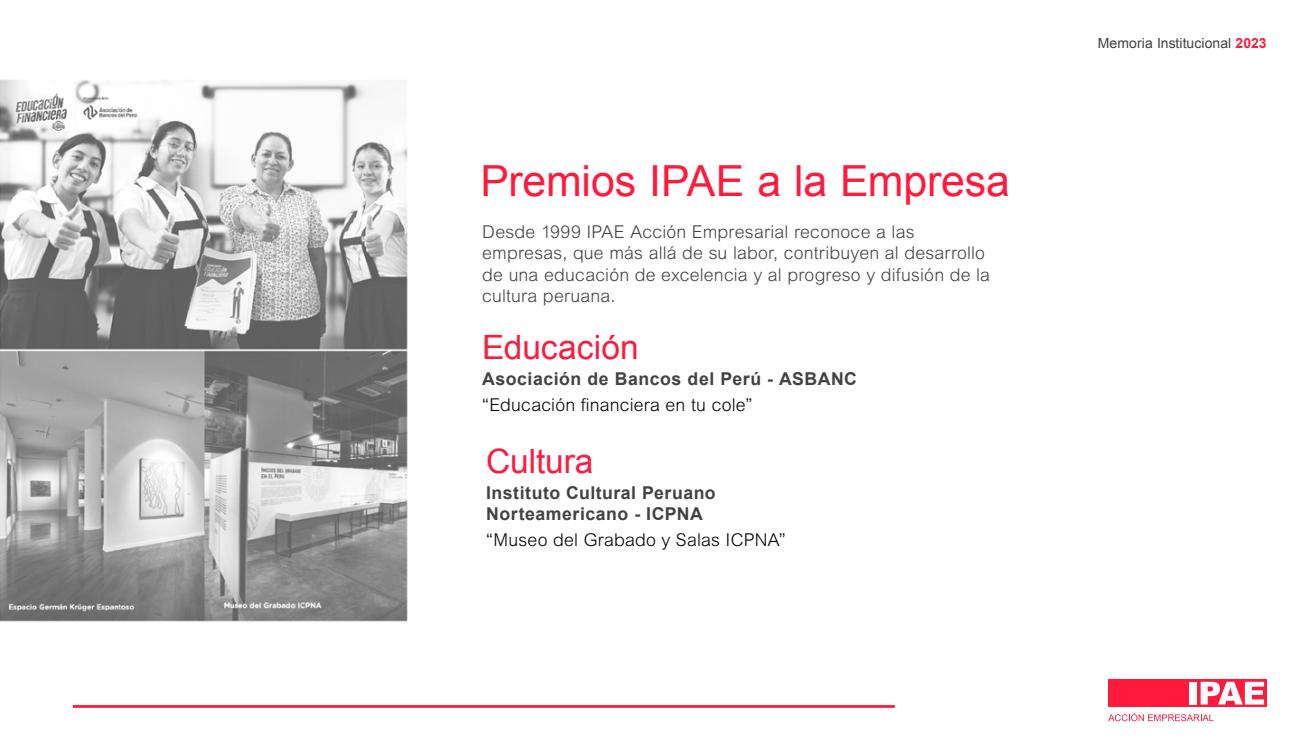
<style>
.page{position:relative;width:1303px;height:745px;background:#fff}
.page>*{position:absolute;margin:0;border:0;box-sizing:border-box;transform-origin:0 0}
.t1{font:42.75px "Arial";letter-spacing:-.005em;color:#ff1a3d}
.t2{font:33.5px "Arial";letter-spacing:-.005em;color:#ff1a3d}
.t3{font:300 17.62px/21.2px "Arial MT Std";letter-spacing:.01em;color:#424242}
.t4{font:700 17.62px/21.2px "Arial";letter-spacing:.03em;color:#424242}
.t5{font:300 17.62px "Arial MT Std";letter-spacing:.01em;color:#000}
.t6{font:14px "Arial";letter-spacing:.005em;color:#424242}
.s1{font-weight:700;color:#ff1a3d}
</style>
<div class="page">
<img style="left:0;top:79px;width:421px;height:629px">
<div style="left:1107px;top:679px;width:159px;height:27px;background:#ff1a3d"></div>
<div style="left:1189px;top:681px;width:7px;height:23px;background:#fff"></div>
<svg style="left:1200px;top:681px;width:63px;height:23px"></svg>
<svg style="left:1108px;top:712px;width:103px;height:8px"></svg>
<hr style="left:73px;top:704px;width:821px;height:3px;background:#ff1a3d">
<h1 class="t1" style="left:480px;top:153px;width:531px">Premios IPAE a la Empresa</h1>
<p class="t3" style="left:482px;top:221px;width:509px">Desde 1999 IPAE Acción Empresarial reconoce a las empresas, que más allá de su labor, contribuyen al desarrollo de una educación de excelencia y al progreso y difusión de la cultura peruana.</p>
<h2 class="t2" style="left:482px;top:324px;width:158px">Educación</h2>
<p class="t4" style="left:482px;top:368px;width:376px">Asociación de Bancos del Perú - ASBANC</p>
<p class="t5" style="left:482px;top:394px;width:271px">“Educación financiera en tu cole”</p>
<h2 class="t2" style="left:486px;top:438px;width:109px">Cultura</h2>
<p class="t4" style="left:486px;top:482px;width:231px">Instituto Cultural Peruano<br>Norteamericano - ICPNA</p>
<p class="t5" style="left:486px;top:529px;width:301px">“Museo del Grabado y Salas ICPNA”</p>
<p class="t6" style="left:1097px;top:34px;width:170px">Memoria Institucional <span class="s1">2023</span></p>
</div>
